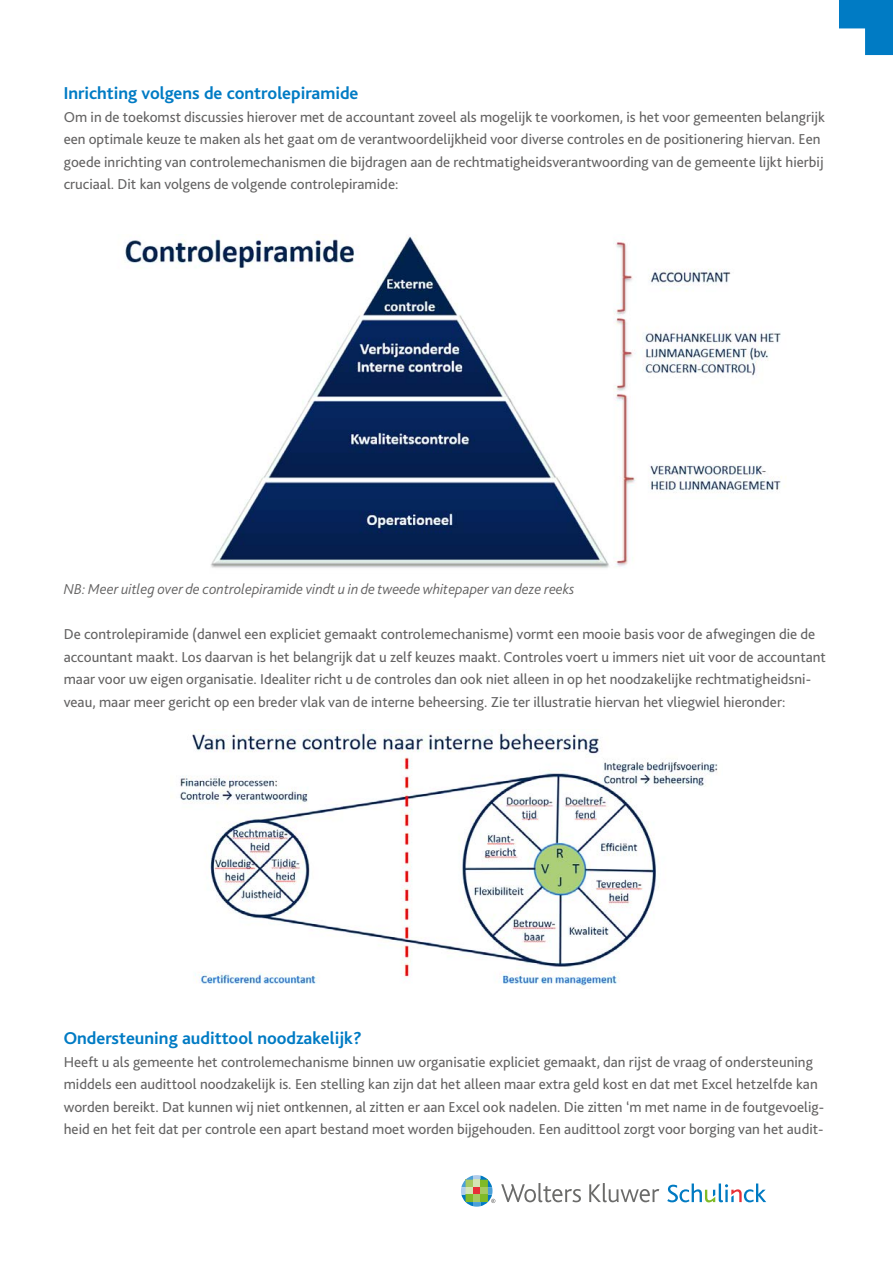
<style>
.page{position:relative;width:893px;height:1263px;background:#fff}
.page>*{position:absolute;margin:0;border:0;box-sizing:border-box;transform-origin:0 0}
.t1{font:700 18px "Bliss";color:#007bc4}
.t2{font:15px/22.5px "Bliss 2";color:#646363}
.t3{font:italic 300 15px "Bliss 2";color:#646363}
</style>
<div class="page">
<svg style="left:839px;top:0;width:54px;height:55px"></svg>
<svg style="left:667px;top:1183px;width:99px;height:19px"></svg>
<svg style="left:501px;top:1183px;width:80px;height:19px"></svg>
<svg style="left:589px;top:1183px;width:70px;height:19px"></svg>
<svg style="left:461px;top:1175px;width:34px;height:32px"></svg>
<img style="left:125px;top:236px;width:660px;height:332px">
<img style="left:180px;top:729px;width:538px;height:258px">
<p class="t1" style="left:64px;top:84px;width:296px">Inrichting volgens de controlepiramide</p>
<p class="t2" style="left:64px;top:105px;width:763px">Om in de toekomst discussies hierover met de accountant zoveel als mogelijk te voorkomen, is het voor gemeenten belangrijk een optimale keuze te maken als het gaat om de verantwoordelijkheid voor diverse controles en de positionering hiervan. Een goede inrichting van controlemechanismen die bijdragen aan de rechtmatigheidsverantwoording van de gemeente lijkt hierbij cruciaal. Dit kan volgens de volgende controlepiramide:</p>
<p class="t3" style="left:64px;top:580px;width:512px">NB: Meer uitleg over de controlepiramide vindt u in de tweede whitepaper van deze reeks</p>
<p class="t2" style="left:64px;top:623px;width:764px">De controlepiramide (danwel een expliciet gemaakt controlemechanisme) vormt een mooie basis voor de afwegingen die de accountant maakt. Los daarvan is het belangrijk dat u zelf keuzes maakt. Controles voert u immers niet uit voor de accountant maar voor uw eigen organisatie. Idealiter richt u de controles dan ook niet alleen in op het noodzakelijke rechtmatigheidsni&shy;veau, maar meer gericht op een breder vlak van de interne beheersing. Zie ter illustratie hiervan het vliegwiel hieronder:</p>
<p class="t1" style="left:64px;top:1029px;width:299px">Ondersteuning audittool noodzakelijk?</p>
<p class="t2" style="left:64px;top:1050px;width:762px">Heeft u als gemeente het controlemechanisme binnen uw organisatie expliciet gemaakt, dan rijst de vraag of ondersteuning middels een audittool noodzakelijk is. Een stelling kan zijn dat het alleen maar extra geld kost en dat met Excel hetzelfde kan worden bereikt. Dat kunnen wij niet ontkennen, al zitten er aan Excel ook nadelen. Die zitten ‘m met name in de foutgevoelig&shy;heid en het feit dat per controle een apart bestand moet worden bijgehouden. Een audittool zorgt voor borging van het audit-</p>
</div>
